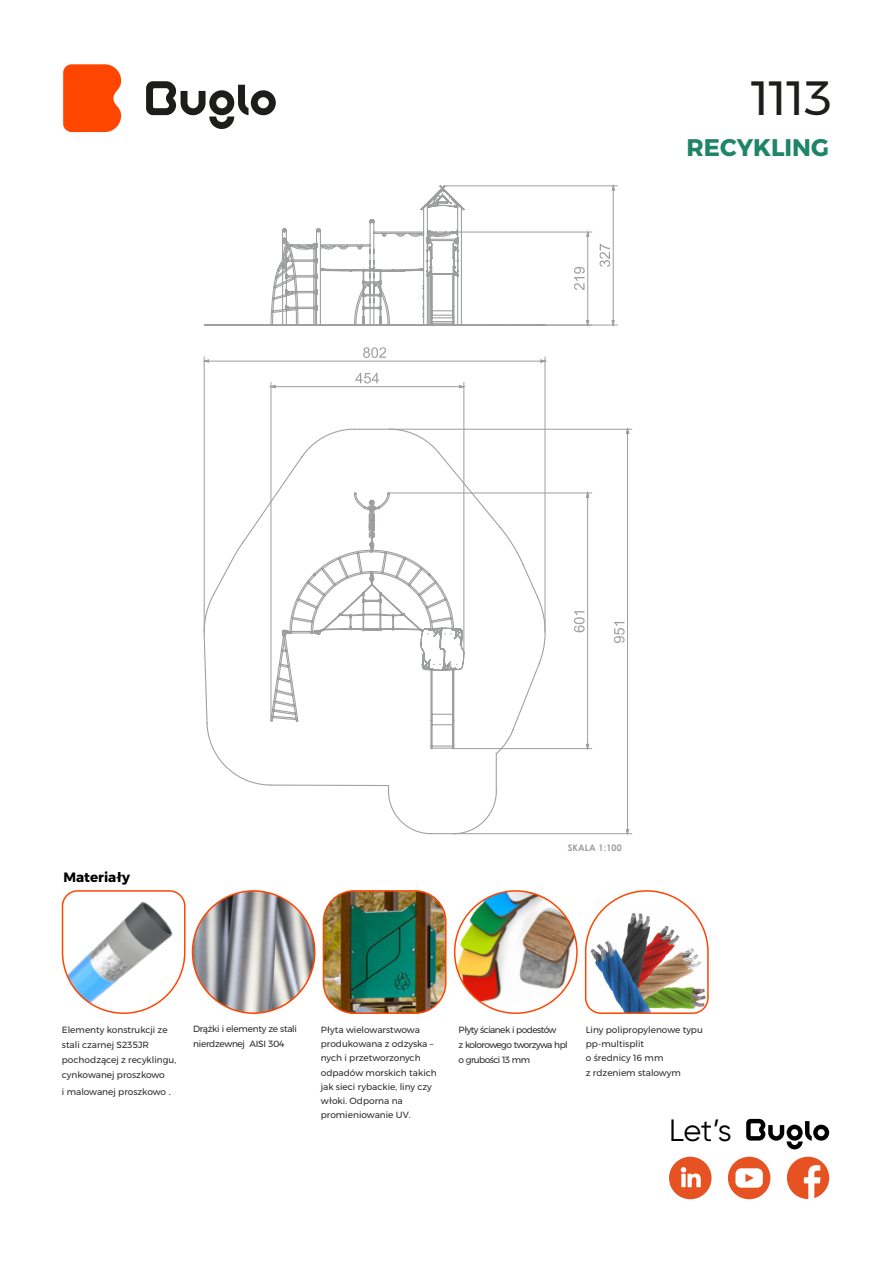
<style>
.page{position:relative;width:893px;height:1263px;background:#fff}
.page>*{position:absolute;margin:0;border:0;box-sizing:border-box;transform-origin:0 0}
.t1{font:48px "Montserrat";color:#1d1d1b}
.t2{font:30.75px "Gilroy";color:#000}
.t3{font:700 24px "Montserrat";color:#1f8566}
.t4{font:700 13.5px "Montserrat";color:#000}
.t5{font:9px/14.2px "Montserrat";color:#2b2a29}
.t6{font:9px/15px "Montserrat";letter-spacing:-.065em;color:#2b2a29}
.t7{font:9px/15px "Montserrat";letter-spacing:-.03em;color:#2b2a29}
.t8{font:700 9px "Century Gothic";letter-spacing:.015em;color:#9d9e9e}
.s1{font-size:10.5px}
</style>
<div class="page">
<svg style="left:746px;top:1119px;width:83px;height:30px"></svg>
<div style="left:669px;top:1157px;width:42px;height:42px;background:#e65222;border-radius:50%"></div>
<svg style="left:681px;top:1167px;width:20px;height:20px"></svg>
<div style="left:787px;top:1157px;width:42px;height:42px;background:#e65222;border-radius:50%"></div>
<svg style="left:804px;top:1165px;width:16px;height:34px"></svg>
<div style="left:728px;top:1157px;width:42px;height:42px;background:#e65222;border-radius:50%"></div>
<svg style="left:735px;top:1168px;width:28px;height:20px"></svg>
<svg style="left:146px;top:81px;width:130px;height:48px"></svg>
<svg style="left:63px;top:64px;width:58px;height:68px;background:#ff5313"></svg>
<svg style="left:61px;top:890px;width:125px;height:124px"></svg>
<img style="left:455px;top:891px;width:121px;height:122px">
<div style="left:454px;top:890px;width:124px;height:124px;border:2px solid #ff4600;border-radius:50%"></div>
<img style="left:323px;top:891px;width:123px;height:122px">
<img style="left:323px;top:891px;width:123px;height:122px;border-radius:31px">
<div style="left:323px;top:890px;width:123px;height:124px;border:2px solid #ff4600;border-radius:31px"></div>
<svg style="left:584px;top:890px;width:125px;height:124px"></svg>
<img style="left:192px;top:891px;width:123px;height:122px;border-radius:50%">
<div style="left:192px;top:890px;width:124px;height:124px;border:2px solid #ff4600;border-radius:50%"></div>
<svg style="left:599px;top:244px;width:11px;height:23px"></svg>
<svg style="left:574px;top:267px;width:11px;height:23px"></svg>
<svg style="left:614px;top:622px;width:11px;height:21px"></svg>
<hr style="left:463px;top:382px;width:1px;height:271px;background:#9d9e9e">
<hr style="left:271px;top:382px;width:1px;height:338px;background:#9d9e9e">
<hr style="left:454px;top:748px;width:138px;height:1px;background:#9d9e9e">
<hr style="left:388px;top:493px;width:204px;height:1px;background:#9d9e9e">
<hr style="left:204px;top:357px;width:1px;height:275px;background:#9d9e9e">
<hr style="left:545px;top:357px;width:1px;height:275px;background:#9d9e9e">
<hr style="left:627px;top:429px;width:1px;height:405px;background:#9d9e9e">
<hr style="left:389px;top:429px;width:243px;height:1px;background:#9d9e9e">
<hr style="left:454px;top:833px;width:178px;height:1px;background:#9d9e9e">
<hr style="left:587px;top:232px;width:1px;height:93px;background:#9d9e9e">
<hr style="left:453px;top:232px;width:139px;height:1px;background:#9d9e9e">
<hr style="left:613px;top:186px;width:1px;height:139px;background:#9d9e9e">
<hr style="left:444px;top:185px;width:173px;height:1px;background:#9d9e9e">
<hr style="left:459px;top:325px;width:158px;height:1px;background:#9d9e9e">
<svg style="left:270px;top:373px;width:195px;height:16px"></svg>
<svg style="left:574px;top:492px;width:16px;height:258px"></svg>
<svg style="left:203px;top:347px;width:343px;height:16px"></svg>
<svg style="left:625px;top:428px;width:5px;height:6px"></svg>
<svg style="left:625px;top:829px;width:5px;height:6px"></svg>
<svg style="left:586px;top:231px;width:4px;height:6px"></svg>
<svg style="left:586px;top:320px;width:4px;height:6px"></svg>
<svg style="left:611px;top:185px;width:4px;height:6px"></svg>
<svg style="left:611px;top:320px;width:4px;height:6px"></svg>
<svg style="left:204px;top:185px;width:342px;height:141px"></svg>
<svg style="left:427px;top:241px;width:31px;height:3px"></svg>
<svg style="left:203px;top:428px;width:343px;height:407px"></svg>
<h1 class="t1" style="left:751px;top:69px;width:83px">1113</h1>
<h3 class="t3" style="left:686px;top:133px;width:144px">RECYKLING</h3>
<h3 class="t4" style="left:63px;top:869px;width:68px">Materiały</h3>
<p class="t8" style="left:568px;top:844px;width:55px">SKALA 1:100</p>
<p class="t5" style="left:62px;top:1022px;width:116px;line-height:15px">Elementy konstrukcji ze stali czarnej S235JR pochodzącej z recyklingu, cynkowanej proszkowo</p>
<p class="t5" style="left:62px;top:1084px;width:111px">i malowanej proszkowo <span class="s1">.</span></p>
<p class="t7" style="left:193px;top:1021px;width:105px">Drążki i elementy ze stali nierdzewnej AISI 304</p>
<p class="t5" style="left:321px;top:1022px;width:118px">Płyta wielowarstwowa produkowana z odzyska – nych i przetworzonych odpadów morskich takich jak sieci rybackie, liny czy włoki. Odporna na promieniowanie UV.</p>
<p class="t6" style="left:458px;top:1022px;width:111px">Płyty ścianek i podestów<br>z kolorowego tworzywa hpl o grubości 13 mm</p>
<p class="t5" style="left:586px;top:1022px;width:119px">Liny polipropylenowe typu pp-multisplit<br>o średnicy 16 mm<br>z rdzeniem stalowym</p>
<h2 class="t2" style="left:669px;top:1116px;width:64px">Let’s</h2>
</div>
